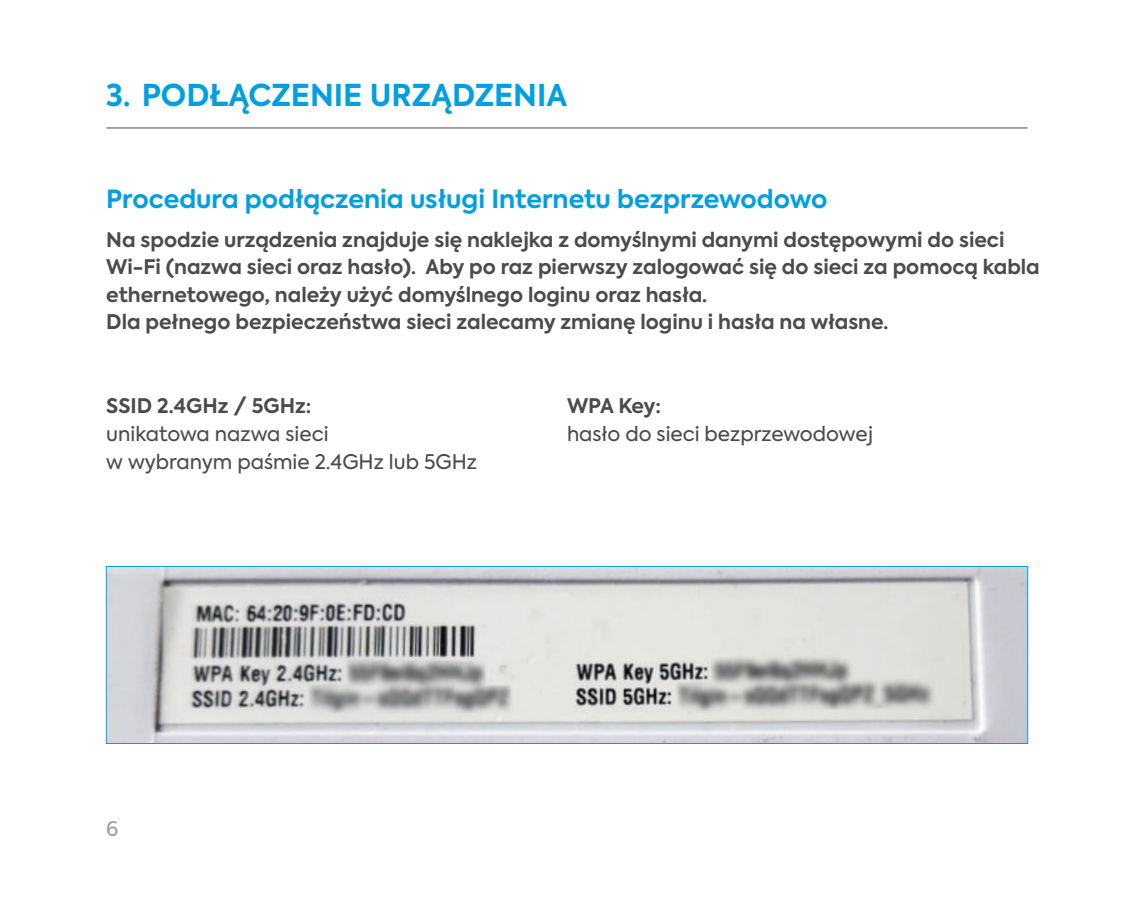
<style>
.page{position:relative;width:1134px;height:922px;background:#fff}
.page>*{position:absolute;margin:0;border:0;box-sizing:border-box;transform-origin:0 0}
.t1{font:700 30px "Axiforma";color:#009fe3}
.t2{font:700 25px "Axiforma";color:#009fe3}
.t3{font:700 20px/27.5px "Axiforma";color:#4b4b4b}
.t4{font:20px/27.5px "Axiforma";color:#4b4b4b}
.t5{font:20px "Axiforma";color:#9d9d9d}
</style>
<div class="page">
<img style="left:108px;top:568px;width:918px;height:173px">
<div style="left:106px;top:566px;width:922px;height:177px;border:1px solid #009fe3"></div>
<hr style="left:106px;top:127px;width:922px;height:1px;background:#4b4b4b">
<h1 class="t1" style="left:106px;top:82px;width:463px">3. PODŁĄCZENIE URZĄDZENIA</h1>
<p class="t2" style="left:106px;top:187px;width:723px">Procedura podłączenia usługi Internetu bezprzewodowo</p>
<p class="t3" style="left:106px;top:227px;width:935px">Na spodzie urządzenia znajduje się naklejka z domyślnymi danymi dostępowymi do sieci Wi-Fi (nazwa sieci oraz hasło). Aby po raz pierwszy zalogować się do sieci za pomocą kabla ethernetowego, należy użyć domyślnego loginu oraz hasła.<br>Dla pełnego bezpieczeństwa sieci zalecamy zmianę loginu i hasła na własne.</p>
<p class="t3" style="left:106px;top:394px;width:207px">SSID 2.4GHz / 5GHz:</p>
<p class="t4" style="left:106px;top:421px;width:372px">unikatowa nazwa sieci<br>w wybranym paśmie 2.4GHz lub 5GHz</p>
<p class="t3" style="left:567px;top:394px;width:96px">WPA Key:</p>
<p class="t4" style="left:567px;top:421px;width:308px">hasło do sieci bezprzewodowej</p>
<p class="t5" style="left:106px;top:818px;width:14px">6</p>
</div>
